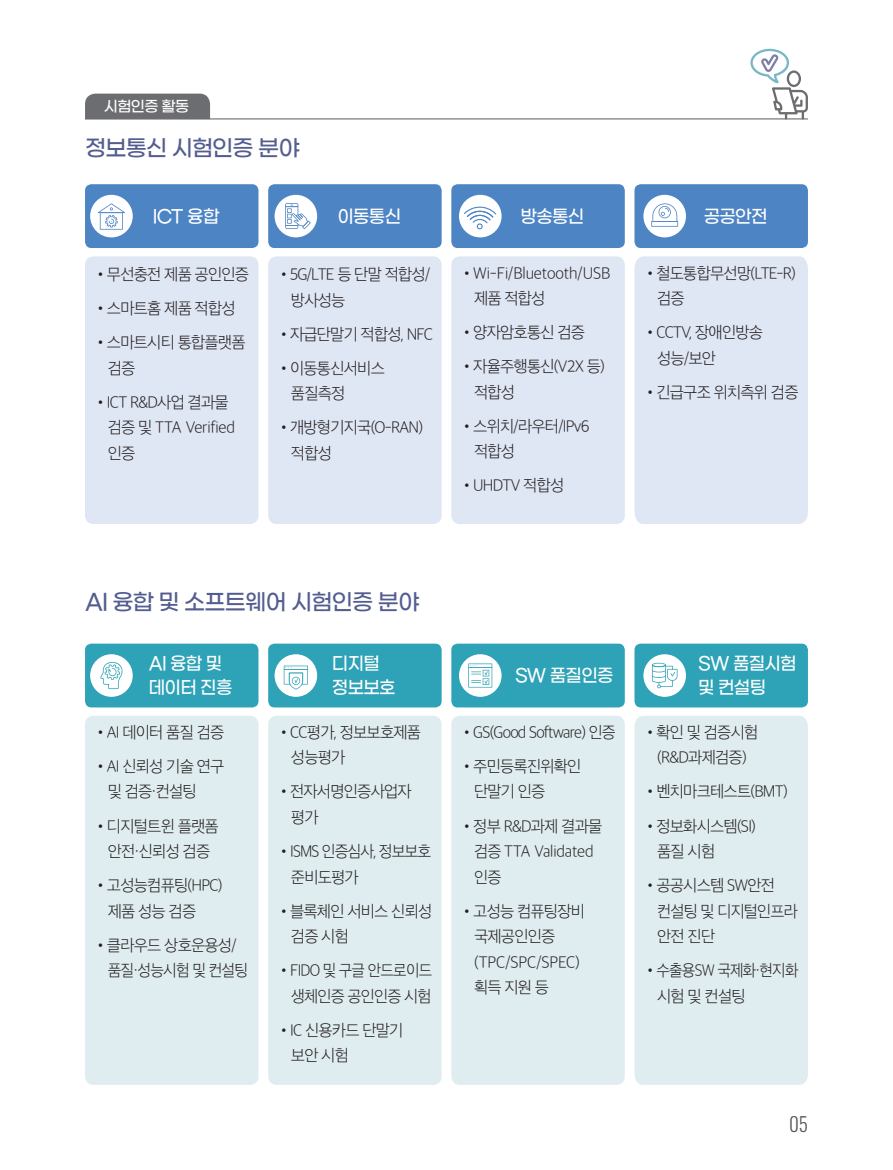
<style>
.page{position:relative;width:893px;height:1170px;background:#fff}
.page>*{position:absolute;margin:0;border:0;box-sizing:border-box;transform-origin:0 0}
.t1{font:500 22.5px "Gmarket Sans";letter-spacing:-.04em;color:#535d8f}
.t2{font:300 19.5px "Oswald";color:#57585a}
.t3{font:500 18px/24px "Gmarket Sans";letter-spacing:-.04em;color:#fff;scale:.95 1}
.t4{font:15.75px/25.5px "SD Gothic Neoa b Ult Lt";letter-spacing:-.05em;color:#231f20}
.t5{font:15.75px/25.5px "SD Gothic Neoa b Ult Lt";letter-spacing:-.01em;color:#231f20}
.분류{font:500 15px "Gmarket Sans";letter-spacing:-.04em;color:#fff}
</style>
<div class="page">
<div style="left:85px;top:184px;width:173px;height:64px;background:#4d84c4;border-radius:6px"></div>
<div style="left:85px;top:256px;width:173px;height:268px;background:#dfe6f4;border-radius:9px"></div>
<div style="left:90px;top:195px;width:43px;height:42px;background:#fff;border-radius:50%"></div>
<svg style="left:98px;top:203px;width:27px;height:27px"></svg>
<div style="left:268px;top:184px;width:174px;height:64px;background:#4d84c4;border-radius:6px"></div>
<div style="left:268px;top:256px;width:174px;height:268px;background:#dfe6f4;border-radius:9px"></div>
<div style="left:275px;top:195px;width:42px;height:42px;background:#fff;border-radius:50%"></div>
<svg style="left:285px;top:203px;width:26px;height:26px"></svg>
<div style="left:451px;top:184px;width:174px;height:64px;background:#4d84c4;border-radius:6px"></div>
<div style="left:451px;top:256px;width:174px;height:268px;background:#dfe6f4;border-radius:9px"></div>
<div style="left:459px;top:195px;width:43px;height:42px;background:#fff;border-radius:50%"></div>
<svg style="left:464px;top:206px;width:32px;height:24px"></svg>
<div style="left:634px;top:184px;width:174px;height:64px;background:#4d84c4;border-radius:6px"></div>
<div style="left:634px;top:256px;width:174px;height:268px;background:#dfe6f4"></div>
<div style="left:643px;top:195px;width:43px;height:42px;background:#fff;border-radius:50%"></div>
<svg style="left:651px;top:203px;width:27px;height:24px"></svg>
<div style="left:85px;top:643px;width:173px;height:64px;background:#2ea2b6;border-radius:6px"></div>
<div style="left:85px;top:715px;width:173px;height:369px;background:#e0edf0;border-radius:9px"></div>
<div style="left:90px;top:654px;width:43px;height:42px;background:#fff;border-radius:50%"></div>
<svg style="left:100px;top:662px;width:22px;height:27px"></svg>
<div style="left:268px;top:643px;width:174px;height:64px;background:#2ea2b6;border-radius:6px"></div>
<div style="left:268px;top:715px;width:174px;height:369px;background:#e0edf0;border-radius:9px"></div>
<div style="left:275px;top:654px;width:42px;height:42px;background:#fff;border-radius:50%"></div>
<hr style="left:284px;top:665px;width:24px;height:4px;background:#addae2">
<hr style="left:284px;top:666px;width:23px;height:3px;background:#2ea2b6">
<svg style="left:284px;top:667px;width:24px;height:22px"></svg>
<div style="left:451px;top:643px;width:174px;height:64px;background:#2ea2b6;border-radius:6px"></div>
<div style="left:451px;top:715px;width:174px;height:369px;background:#e0edf0;border-radius:9px"></div>
<div style="left:459px;top:654px;width:43px;height:42px;background:#fff;border-radius:50%"></div>
<svg style="left:468px;top:663px;width:24px;height:4px"></svg>
<hr style="left:469px;top:664px;width:23px;height:3px;background:#2ea2b6">
<svg style="left:468px;top:665px;width:24px;height:22px"></svg>
<div style="left:634px;top:643px;width:174px;height:64px;background:#2ea2b6;border-radius:6px"></div>
<div style="left:634px;top:716px;width:174px;height:368px;background:#e0edf0"></div>
<div style="left:643px;top:654px;width:43px;height:42px;background:#fff;border-radius:50%"></div>
<svg style="left:652px;top:662px;width:25px;height:26px"></svg>
<div style="left:85px;top:94px;width:125px;height:24px;background:#6c6d70"></div>
<hr style="left:85px;top:118px;width:723px;height:1px;background:#6c6d70">
<svg style="left:750px;top:49px;width:58px;height:71px"></svg>
<p class="분류" style="left:104px;top:98px;width:87px">시험인증 활동</p>
<p class="t1" style="left:85px;top:135px;width:216px">정보통신 시험인증 분야</p>
<p class="t3" style="left:153px;top:205px;width:72px">ICT 융합</p>
<p class="t3" style="left:337px;top:205px;width:69px">이동통신</p>
<p class="t4" style="left:94px;top:261px;width:157px">•무선충전 제품 공인인증</p>
<p class="t4" style="left:94px;top:295px;width:144px">•스마트홈 제품 적합성</p>
<p class="t4" style="left:108px;top:329px;width:139px;text-indent:-14px">•스마트시티 통합플랫폼 검증</p>
<p class="t4" style="left:108px;top:389px;width:129px;text-indent:-14px">•ICT R&amp;D사업 결과물 검증 및 TTA Verified 인증</p>
<p class="t4" style="left:291px;top:261px;width:141px;text-indent:-14px">•5G/LTE 등 단말 적합성/ 방사성능</p>
<p class="t4" style="left:277px;top:321px;width:158px">•자급단말기 적합성, NFC</p>
<p class="t4" style="left:291px;top:355px;width:95px;text-indent:-14px">•이동통신서비스 품질측정</p>
<p class="t4" style="left:291px;top:414px;width:134px;text-indent:-14px">•개방형기지국(O-RAN) 적합성</p>
<p class="t3" style="left:521px;top:205px;width:69px">방송통신</p>
<p class="t5" style="left:474px;top:260px;width:138px;text-indent:-14px">•Wi-Fi/Bluetooth/USB 제품 적합성</p>
<p class="t4" style="left:460px;top:319px;width:127px">•양자암호통신 검증</p>
<p class="t4" style="left:474px;top:353px;width:132px;text-indent:-14px">•자율주행통신(V2X 등) 적합성</p>
<p class="t4" style="left:474px;top:413px;width:117px;text-indent:-14px">•스위치/라우터/IPv6 적합성</p>
<p class="t4" style="left:460px;top:472px;width:106px">•UHDTV 적합성</p>
<p class="t3" style="left:704px;top:205px;width:69px">공공안전</p>
<p class="t4" style="left:657px;top:260px;width:140px;text-indent:-14px">•철도통합무선망(LTE-R) 검증</p>
<p class="t4" style="left:657px;top:319px;width:107px;text-indent:-14px">•CCTV, 장애인방송 성능/보안</p>
<p class="t4" style="left:643px;top:379px;width:157px">•긴급구조 위치측위 검증</p>
<p class="t1" style="left:85px;top:590px;width:336px">AI 융합 및 소프트웨어 시험인증 분야</p>
<p class="t3" style="left:149px;top:652px;width:90px">AI 융합 및 데이터 진흥</p>
<p class="t4" style="left:94px;top:719px;width:132px">•AI 데이터 품질 검증</p>
<p class="t4" style="left:108px;top:753px;width:118px;text-indent:-14px">•AI 신뢰성 기술 연구 및 검증·컨설팅</p>
<p class="t4" style="left:94px;top:813px;width:127px;text-align:center">•디지털트윈 플랫폼 안전·신뢰성 검증</p>
<p class="t4" style="left:108px;top:872px;width:116px;text-indent:-14px">•고성능컴퓨팅(HPC) 제품 성능 검증</p>
<p class="t4" style="left:108px;top:932px;width:142px;text-indent:-14px">•클라우드 상호운용성/ 품질·성능시험 및 컨설팅</p>
<p class="t3" style="left:332px;top:652px;width:69px">디지털 정보보호</p>
<p class="t4" style="left:291px;top:719px;width:132px;text-indent:-14px">•CC평가, 정보보호제품 성능평가</p>
<p class="t4" style="left:291px;top:779px;width:122px;text-indent:-14px">•전자서명인증사업자 평가</p>
<p class="t4" style="left:291px;top:838px;width:142px;text-indent:-14px">•ISMS 인증심사, 정보보호 준비도평가</p>
<p class="t4" style="left:291px;top:898px;width:143px;text-indent:-14px">•블록체인 서비스 신뢰성 검증 시험</p>
<p class="t4" style="left:277px;top:957px;width:157px;text-align:right">•FIDO 및 구글 안드로이드 생체인증 공인인증 시험</p>
<p class="t4" style="left:291px;top:1017px;width:114px;text-indent:-14px">•IC 신용카드 단말기 보안 시험</p>
<p class="t3" style="left:515px;top:664px;width:105px">SW 품질인증</p>
<p class="t4" style="left:460px;top:719px;width:157px">•GS(Good Software) 인증</p>
<p class="t4" style="left:474px;top:753px;width:109px;text-indent:-14px">•주민등록진위확인 단말기 인증</p>
<p class="t4" style="left:474px;top:813px;width:130px;text-indent:-14px">•정부 R&amp;D과제 결과물 검증 TTA Validated 인증</p>
<p class="t4" style="left:474px;top:898px;width:112px;text-indent:-14px">•고성능 컴퓨팅장비 국제공인인증 (TPC/SPC/SPEC) 획득 지원 등</p>
<p class="t3" style="left:698px;top:652px;width:105px">SW 품질시험 및 컨설팅</p>
<p class="t4" style="left:643px;top:719px;width:117px;text-align:center">•확인 및 검증시험 (R&amp;D과제검증)</p>
<p class="t4" style="left:643px;top:779px;width:146px">•벤치마크테스트(BMT)</p>
<p class="t4" style="left:657px;top:813px;width:100px;text-indent:-14px">•정보화시스템(SI) 품질 시험</p>
<p class="t4" style="left:657px;top:872px;width:142px;text-indent:-14px">•공공시스템 SW안전 컨설팅 및 디지털인프라 안전 진단</p>
<p class="t4" style="left:657px;top:957px;width:143px;text-indent:-14px">•수출용SW 국제화·현지화 시험 및 컨설팅</p>
<p class="t2" style="left:789px;top:1106px;width:20px">05</p>
</div>
